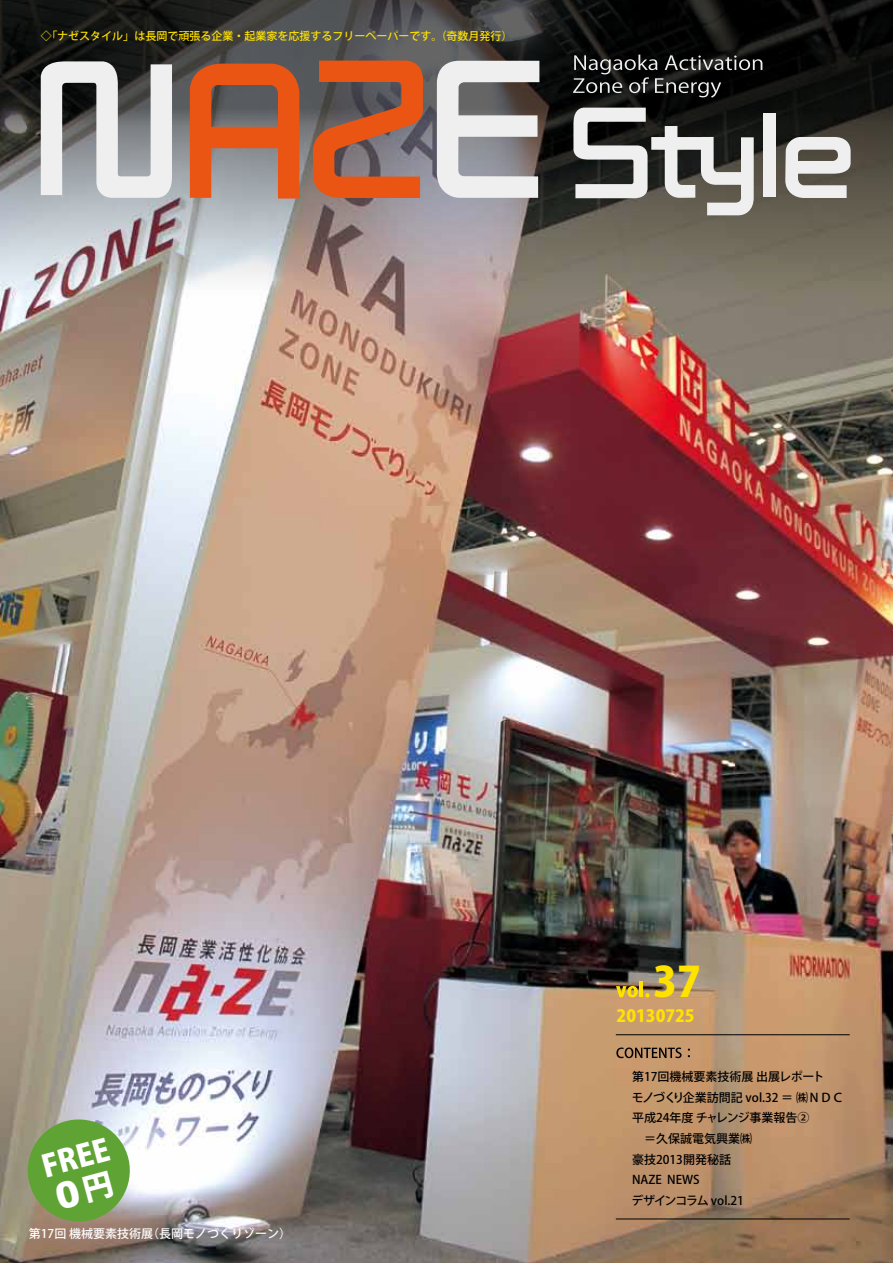
<style>
.page{position:relative;width:893px;height:1263px;background:#fff}
.page>*{position:absolute;margin:0;border:0;box-sizing:border-box;transform-origin:0 0}
.t1{font:800 41.25px "Koz Go Pro";color:#ffe200}
.t2{font:800 30.15px "Koz Go Pro";color:#fff}
.t3{font:800 16.8px "Koz Go Pro";color:#ffe200}
.t4{font:500 12px/20.5px "Koz Go Pro";color:#000}
.t5{font:500 12px "Koz Go Pro";color:#fff}
.t6{font:500 10.95px "Koz Go Pro";color:#ffe200}
</style>
<div class="page">
<img style="left:0;top:297px;width:893px;height:966px">
<svg style="left:0;top:0;width:893px;height:297px"></svg>
<svg style="left:616px;top:1047px;width:66px;height:11px"></svg>
<svg style="left:688px;top:1048px;width:2px;height:9px"></svg>
<hr style="left:616px;top:1034px;width:234px;height:1px;background:#000">
<svg style="left:616px;top:986px;width:22px;height:11px"></svg>
<hr style="left:640px;top:981px;width:3px;height:16px;background:#ffe200">
<svg style="left:645px;top:993px;width:4px;height:4px"></svg>
<hr style="left:616px;top:1218px;width:234px;height:1px;background:#000">
<svg style="left:573px;top:55px;width:189px;height:43px"></svg>
<svg style="left:41px;top:61px;width:131px;height:137px"></svg>
<svg style="left:313px;top:61px;width:110px;height:137px"></svg>
<svg style="left:437px;top:61px;width:102px;height:137px"></svg>
<svg style="left:190px;top:64px;width:109px;height:135px"></svg>
<svg style="left:573px;top:108px;width:181px;height:107px"></svg>
<div style="left:763px;top:114px;width:13px;height:83px;background:#efefef"></div>
<svg style="left:785px;top:137px;width:66px;height:61px"></svg>
<svg style="left:21px;top:1112px;width:116px;height:117px"></svg>
<p class="t6" style="left:41px;top:29px;width:473px">◇「ナゼスタイル」は長岡で頑張る企業・起業家を応援するフリーペーパーです。（奇数月発行）</p>
<h2 class="t2" style="left:37px;top:1148px;width:70px;rotate:-15deg">FREE</h2>
<p class="t5" style="left:29px;top:1225px;width:264px">第17回 機械要素技術展（長岡モノづくりゾーン）</p>
<h1 class="t1" style="left:653px;top:955px;width:49px">37</h1>
<h3 class="t3" style="left:617px;top:1005px;width:80px">20130725</h3>
<p class="t4" style="left:632px;top:1067px;width:214px">第17回機械要素技術展 出展レポート<br>モノづくり企業訪問記 vol.32 ＝ ㈱ＮＤＣ平成24年度 チャレンジ事業報告②<br>　＝久保誠電気興業㈱<br>豪技2013開発秘話<br>NAZE NEWS<br>デザインコラム vol.21</p>
</div>
